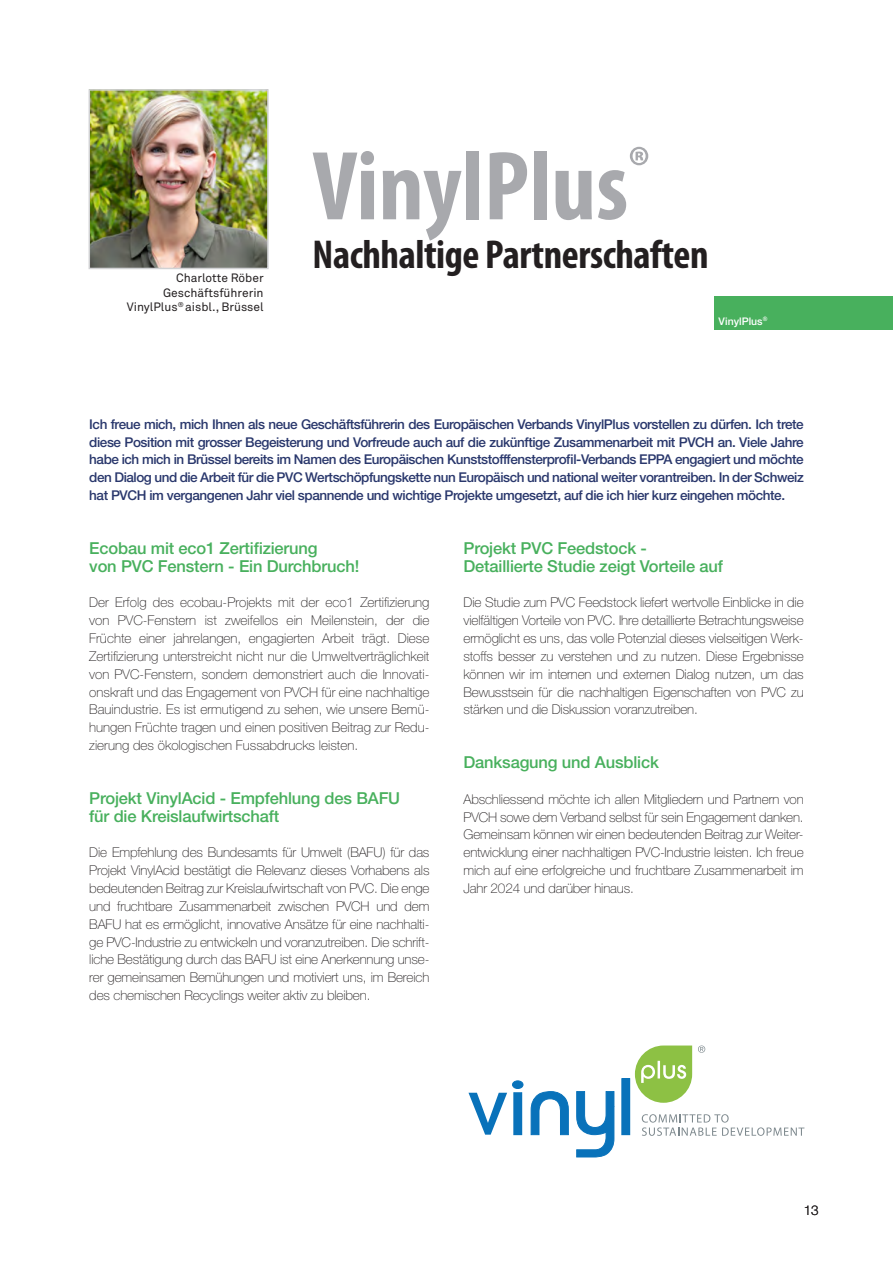
<style>
.page{position:relative;width:893px;height:1263px;background:#fff}
.page>*{position:absolute;margin:0;border:0;box-sizing:border-box;transform-origin:0 0}
.t1{font:700 condensed 99px "Myriad Pro";color:#a8a9ad}
.t2{font:700 condensed 40.5px "Myriad Pro";letter-spacing:-.01em;color:#231f20}
.t3{font:500 16.5px/17.9px "Helvetica Neue LT Std";letter-spacing:-.01em;color:#48b05d}
.t4{font:100 13.5px/17.9px "Helvetica Neue LT Std";letter-spacing:-.01em;color:#231f20;text-align:justify}
.t5{font:500 13.5px/17.9px "Helvetica Neue LT Std";letter-spacing:-.03em;color:#29376c;text-align:justify}
.t6{font:300 13.5px "Helvetica Neue LT Std";color:#231f20}
.t7{font:12px/14.4px "Akkurat Pro";color:#231f20;text-align:right}
.t8{font:500 10.5px "Helvetica Neue LT Std";color:#fff}
</style>
<div class="page">
<img style="left:92px;top:92px;width:174px;height:174px">
<div style="left:89px;top:89px;width:180px;height:180px;border:2px solid #d1d2d4"></div>
<svg style="left:635px;top:1045px;width:57px;height:58px"></svg>
<svg style="left:468px;top:1093px;width:39px;height:42px"></svg>
<div style="left:514px;top:1093px;width:8px;height:42px;background:#0972ba"></div>
<svg style="left:531px;top:1091px;width:38px;height:44px"></svg>
<svg style="left:576px;top:1091px;width:38px;height:66px"></svg>
<div style="left:622px;top:1079px;width:8px;height:56px;background:#0972ba"></div>
<div style="left:512px;top:1081px;width:11px;height:7px;background:#0972ba;border-radius:50%"></div>
<div style="left:512px;top:1081px;width:11px;height:7px;border:1px solid #0972ba;border-radius:50%"></div>
<svg style="left:642px;top:1114px;width:162px;height:22px"></svg>
<svg style="left:698px;top:1045px;width:7px;height:8px"></svg>
<div style="left:714px;top:296px;width:179px;height:33px;background:#48b05d"></div>
<p class="t7" style="left:127px;top:271px;width:138px">Charlotte Röber<br>Geschäftsführerin<br>VinylPlus<sup>®</sup> aisbl., Brüssel</p>
<h1 class="t1" style="left:313px;top:124px;width:339px">VinylPlus<sup>®</sup></h1>
<h2 class="t2" style="left:313px;top:229px;width:398px">Nachhaltige Partnerschaften</h2>
<p class="t8" style="left:719px;top:315px;width:50px">VinylPlus<sup>®</sup></p>
<p class="t5" style="left:89px;top:415px;width:716px">Ich freue mich, mich Ihnen als neue Geschäftsführerin des Europäischen Verbands VinylPlus vorstellen zu dürfen. Ich trete diese Position mit grosser Begeisterung und Vorfreude auch auf die zukünftige Zusammenarbeit mit PVCH an. Viele Jahre habe ich mich in Brüssel bereits im Namen des Europäischen Kunststofffensterprofil-Verbands EPPA engagiert und möchte den Dialog und die Arbeit für die PVC Wertschöpfungskette nun Europäisch und national weiter vorantreiben. In der Schweiz hat PVCH im vergangenen Jahr viel spannende und wichtige Projekte umgesetzt, auf die ich hier kurz eingehen möchte.</p>
<p class="t3" style="left:89px;top:539px;width:271px">Ecobau mit eco1 Zertifizierung<br>von PVC Fenstern - Ein Durchbruch!</p>
<p class="t4" style="left:89px;top:593px;width:342px">Der Erfolg des ecobau-Projekts mit der eco1 Zertifizierung von PVC-Fenstern ist zweifellos ein Meilenstein, der die Früchte einer jahrelangen, engagierten Arbeit trägt. Diese Zertifizierung unterstreicht nicht nur die Umweltverträglichkeit von PVC-Fenstern, sondern demonstriert auch die Innovati&shy;onskraft und das Engagement von PVCH für eine nachhaltige Bauindustrie. Es ist ermutigend zu sehen, wie unsere Bemü&shy;hungen Früchte tragen und einen positiven Beitrag zur Redu&shy;zierung des ökologischen Fussabdrucks leisten.</p>
<p class="t3" style="left:89px;top:789px;width:312px">Projekt VinylAcid - Empfehlung des BAFU für die Kreislaufwirtschaft</p>
<p class="t4" style="left:89px;top:843px;width:342px">Die Empfehlung des Bundesamts für Umwelt (BAFU) für das Projekt VinylAcid bestätigt die Relevanz dieses Vorhabens als bedeutenden Beitrag zur Kreislaufwirtschaft von PVC. Die enge und fruchtbare Zusammenarbeit zwischen PVCH und dem BAFU hat es ermöglicht, innovative Ansätze für eine nachhalti&shy;ge PVC-Industrie zu entwickeln und voranzutreiben. Die schrift&shy;liche Bestätigung durch das BAFU ist eine Anerkennung unse&shy;rer gemeinsamen Bemühungen und motiviert uns, im Bereich des chemischen Recyclings weiter aktiv zu bleiben.</p>
<p class="t3" style="left:463px;top:539px;width:261px">Projekt PVC Feedstock -<br>Detaillierte Studie zeigt Vorteile auf</p>
<p class="t4" style="left:463px;top:593px;width:342px">Die Studie zum PVC Feedstock liefert wertvolle Einblicke in die vielfältigen Vorteile von PVC. Ihre detaillierte Betrachtungsweise ermöglicht es uns, das volle Potenzial dieses vielseitigen Werk&shy;stoffs besser zu verstehen und zu nutzen. Diese Ergebnisse können wir im internen und externen Dialog nutzen, um das Bewusstsein für die nachhaltigen Eigenschaften von PVC zu stärken und die Diskussion voranzutreiben.</p>
<p class="t3" style="left:463px;top:753px;width:197px">Danksagung und Ausblick</p>
<p class="t4" style="left:463px;top:790px;width:342px">Abschliessend möchte ich allen Mitgliedern und Partnern von PVCH sowe dem Verband selbst für sein Engagement danken.<br>Gemeinsam können wir einen bedeutenden Beitrag zur Weiter&shy;entwicklung einer nachhaltigen PVC-Industrie leisten. Ich freue mich auf eine erfolgreiche und fruchtbare Zusammenarbeit im Jahr 2024 und darüber hinaus.</p>
<p class="t6" style="left:804px;top:1202px;width:17px">13</p>
</div>
